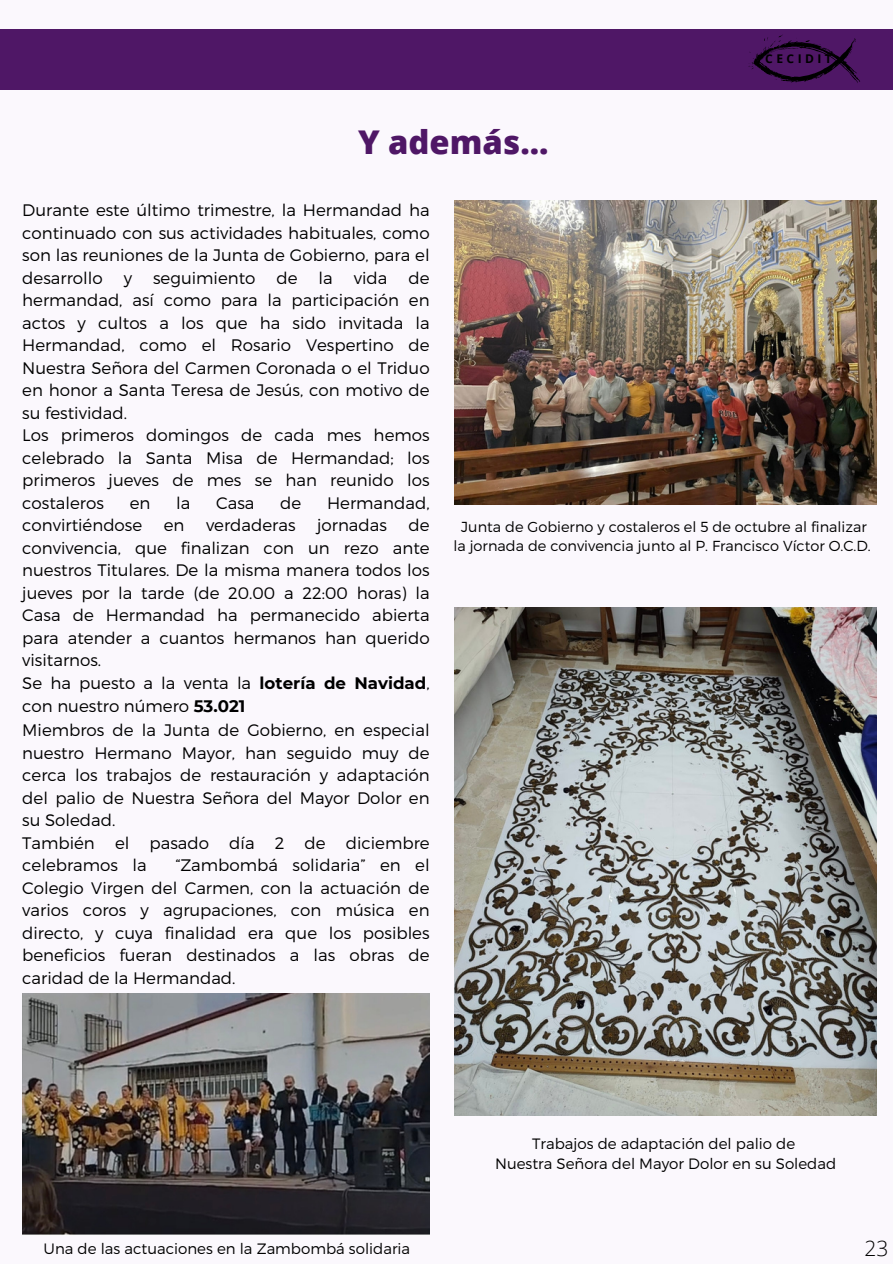
<style>
.page{position:relative;width:893px;height:1264px;background:#fff}
.page>*{position:absolute;margin:0;border:0;box-sizing:border-box;transform-origin:0 0}
.t1{font:800 32.7px "Open Sans";color:#4f1766}
.t2{font:300 21px "Open Sans";color:#000}
.t3{font:300 16.65px/22.5px "Montserrat";color:#000;text-align:justify}
.t4{font:300 15px "Montserrat";color:#000}
.t5{font:300 14.55px "Montserrat";color:#000}
.t6{font:700 12px "Open Sans";letter-spacing:.29em;color:#000}
.s1{font-weight:700}
</style>
<div class="page">
<div style="left:0;top:0;width:892px;height:1263px;background:#fbf8fd"></div>
<div style="left:0;top:29px;width:892px;height:60px;background:#4f1766"></div>
<svg style="left:748px;top:35px;width:112px;height:48px"></svg>
<img style="left:455px;top:200px;width:421px;height:304px">
<img style="left:22px;top:993px;width:407px;height:242px">
<img style="left:455px;top:608px;width:421px;height:507px">
<p class="t1" style="left:358px;top:119px;width:192px">Y además...</p>
<p class="t6" style="left:765px;top:50px;width:68px">CECIDIT</p>
<p class="t3" style="left:22px;top:198px;width:409px">Durante este último trimestre, la Hermandad ha continuado con sus actividades habituales, como son las reuniones de la Junta de Gobierno, para el desarrollo</p>
<p class="t3" style="left:22px;top:265px;width:409px;text-indent:386px">de hermandad, así como para la participación en actos y cultos a los que ha sido invitada la Hermandad, como el Rosario Vespertino de Nuestra Señora del Carmen Coronada o el Triduo en honor a Santa Teresa de Jesús, con motivo de su festividad.</p>
<p class="t3" style="left:22px;top:423px;width:409px">Los primeros domingos de cada mes hemos celebrado la Santa Misa de Hermandad; los primeros jueves de mes se han reunido los costaleros</p>
<p class="t3" style="left:124px;top:265px;width:10px">y</p>
<p class="t3" style="left:153px;top:265px;width:104px">seguimiento</p>
<p class="t3" style="left:276px;top:265px;width:23px">de</p>
<p class="t3" style="left:318px;top:265px;width:16px">la</p>
<p class="t3" style="left:354px;top:265px;width:35px">vida</p>
<p class="t3" style="left:130px;top:490px;width:22px">en</p>
<p class="t3" style="left:176px;top:490px;width:16px">la</p>
<p class="t3" style="left:216px;top:490px;width:40px">Casa</p>
<p class="t3" style="left:280px;top:490px;width:23px">de</p>
<p class="t3" style="left:327px;top:490px;width:104px">Hermandad,</p>
<p class="t3" style="left:22px;top:513px;width:121px">convirtiéndose</p>
<p class="t3" style="left:164px;top:513px;width:22px">en</p>
<p class="t3" style="left:206px;top:513px;width:91px">verdaderas</p>
<p class="t3" style="left:317px;top:513px;width:71px">jornadas</p>
<p class="t3" style="left:22px;top:513px;width:409px;text-indent:386px">de convivencia, que finalizan con un rezo ante nuestros Titulares. De la misma manera todos los jueves por la tarde (de 20.00 a 22:00 horas) la Casa de Hermandad ha permanecido abierta para atender a cuantos hermanos han querido visitarnos.</p>
<p class="t3" style="left:22px;top:670px;width:409px;line-height:23.7px">Se ha puesto a la venta la <span class="s1">lotería de Navidad</span>, con nuestro número <span class="s1">53.021</span></p>
<p class="t3" style="left:22px;top:718px;width:409px">Miembros de la Junta de Gobierno, en especial nuestro Hermano Mayor, han seguido muy de cerca los trabajos de restauración y adaptación del palio de Nuestra Señora del Mayor Dolor en su Soledad.</p>
<p class="t3" style="left:22px;top:830px;width:409px">También el pasado día 2 de diciembre celebramos la</p>
<p class="t3" style="left:22px;top:853px;width:409px;text-indent:153px">“Zambombá solidaria” en el Colegio Virgen del Carmen, con la actuación de varios coros y agrupaciones, con música en directo, y cuya finalidad era que los posibles beneficios fueran destinados a las obras de caridad de la Hermandad.</p>
<p class="t5" style="left:461px;top:517px;width:407px">Junta de Gobierno y costaleros el 5 de octubre al finalizar</p>
<p class="t5" style="left:453px;top:536px;width:419px">la jornada de convivencia junto al P. Francisco Víctor O.C.D.</p>
<p class="t4" style="left:43px;top:1238px;width:368px">Una de las actuaciones en la Zambombá solidaria</p>
<p class="t4" style="left:532px;top:1133px;width:265px">Trabajos de adaptación del palio de</p>
<p class="t4" style="left:495px;top:1153px;width:343px">Nuestra Señora del Mayor Dolor en su Soledad</p>
<p class="t2" style="left:864px;top:1233px;width:25px">23</p>
</div>
